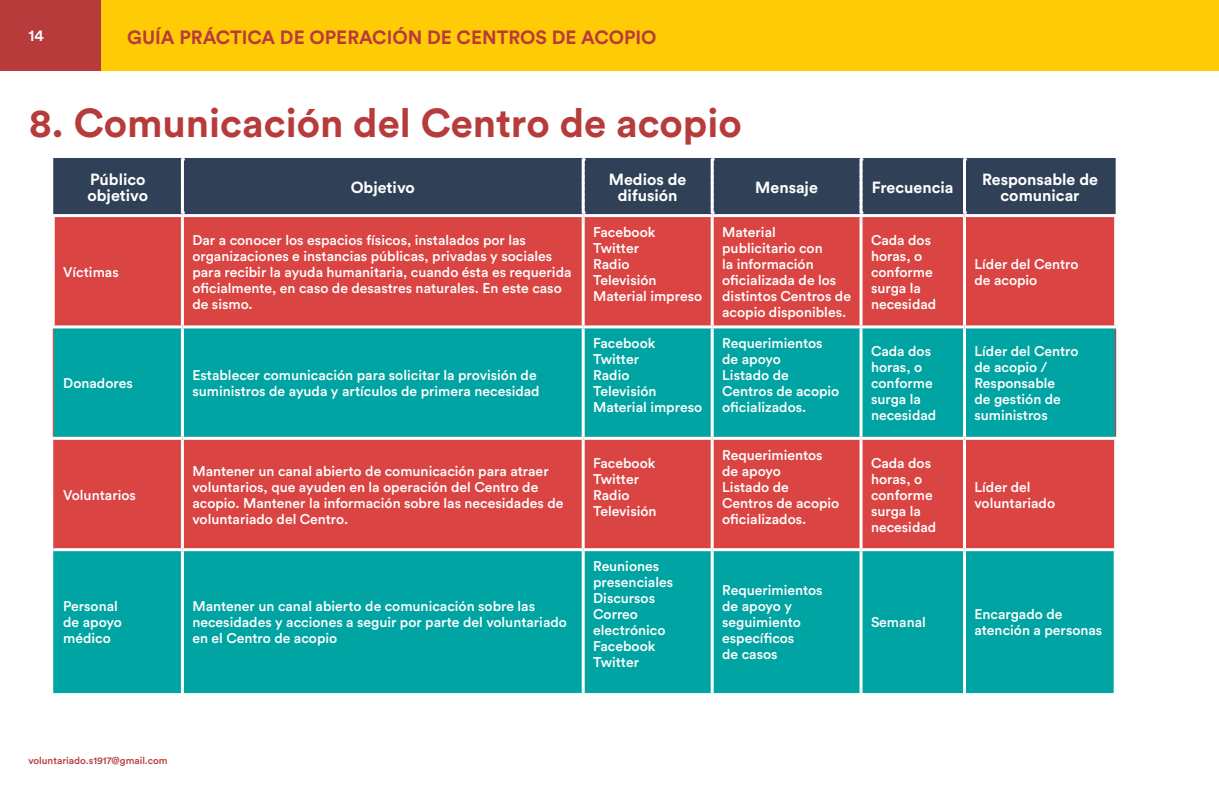
<style>
.page{position:relative;width:1219px;height:794px;background:#fff}
.page>*{position:absolute;margin:0;border:0;box-sizing:border-box;transform-origin:0 0}
.t1{font:700 40px "Circular Std";color:#b73b3b}
.t2{font:700 19px "Circular Std";color:#b73b3b}
.t3{font:700 16px/16px "Circular Std";color:#fff;text-align:center}
.t4{font:500 16px "Circular Std";color:#fff}
.t5{font:500 14px/16px "Circular Std";color:#fff}
.t6{font:500 10px "Circular Std";color:#b73b3b}
</style>
<div class="page">
<div style="left:0;top:0;width:1219px;height:71px;background:#ffcb05"></div>
<div style="left:0;top:0;width:100px;height:71px;background:#b73b3b"></div>
<div style="left:53px;top:158px;width:1063px;height:56px;background:#304157"></div>
<div style="left:55px;top:217px;width:1059px;height:108px;background:#da4543"></div>
<div style="left:54px;top:328px;width:1061px;height:109px;background:#00a4a2"></div>
<div style="left:53px;top:440px;width:1061px;height:108px;background:#da4543"></div>
<div style="left:53px;top:551px;width:1061px;height:142px;background:#00a4a2"></div>
<hr style="left:1115px;top:328px;width:1px;height:109px;background:#d2232a">
<svg style="left:181px;top:158px;width:3px;height:56px"></svg>
<svg style="left:582px;top:158px;width:3px;height:56px"></svg>
<svg style="left:711px;top:158px;width:3px;height:56px"></svg>
<svg style="left:859px;top:158px;width:3px;height:56px"></svg>
<svg style="left:963px;top:158px;width:3px;height:56px"></svg>
<hr style="left:53px;top:328px;width:1px;height:109px;background:#da4543">
<hr style="left:963px;top:217px;width:3px;height:108px;background:#fff">
<hr style="left:181px;top:328px;width:3px;height:109px;background:#fff">
<hr style="left:582px;top:328px;width:3px;height:109px;background:#fff">
<hr style="left:711px;top:328px;width:3px;height:109px;background:#fff">
<hr style="left:859px;top:328px;width:3px;height:109px;background:#fff">
<hr style="left:963px;top:328px;width:3px;height:109px;background:#fff">
<hr style="left:181px;top:217px;width:3px;height:108px;background:#fff">
<hr style="left:582px;top:217px;width:3px;height:108px;background:#fff">
<hr style="left:711px;top:217px;width:3px;height:108px;background:#fff">
<hr style="left:859px;top:217px;width:3px;height:108px;background:#fff">
<hr style="left:181px;top:440px;width:3px;height:108px;background:#fff">
<hr style="left:582px;top:440px;width:3px;height:108px;background:#fff">
<hr style="left:711px;top:440px;width:3px;height:108px;background:#fff">
<hr style="left:859px;top:440px;width:3px;height:108px;background:#fff">
<hr style="left:963px;top:440px;width:3px;height:108px;background:#fff">
<hr style="left:181px;top:551px;width:3px;height:142px;background:#fff">
<hr style="left:582px;top:551px;width:3px;height:142px;background:#fff">
<hr style="left:711px;top:551px;width:3px;height:142px;background:#fff">
<hr style="left:859px;top:551px;width:3px;height:142px;background:#fff">
<hr style="left:963px;top:551px;width:3px;height:142px;background:#fff">
<p class="t4" style="left:28px;top:26px;width:17px">14</p>
<h2 class="t2" style="left:127px;top:25px;width:531px">GUÍA PRÁCTICA DE OPERACIÓN DE CENTROS DE ACOPIO</h2>
<h1 class="t1" style="left:29px;top:97px;width:714px">8. Comunicación del Centro de acopio</h1>
<p class="t3" style="left:88px;top:171px;width:62px;text-align:left">Público objetivo</p>
<p class="t3" style="left:351px;top:179px;width:66px">Objetivo</p>
<p class="t3" style="left:609px;top:171px;width:79px">Medios de difusión</p>
<p class="t3" style="left:755px;top:179px;width:64px">Mensaje</p>
<p class="t3" style="left:872px;top:179px;width:83px">Frecuencia</p>
<p class="t3" style="left:982px;top:171px;width:118px">Responsable de comunicar</p>
<p class="t5" style="left:63px;top:264px;width:57px">Víctimas</p>
<p class="t5" style="left:192px;top:232px;width:381px">Dar a conocer los espacios físicos, instalados por las organizaciones e instancias públicas, privadas y sociales para recibir la ayuda humanitaria, cuando ésta es requerida oficialmente, en caso de desastres naturales. En este caso de sismo.</p>
<p class="t5" style="left:593px;top:224px;width:110px">Facebook<br>Twitter<br>Radio<br>Televisión<br>Material impreso</p>
<p class="t5" style="left:722px;top:224px;width:130px">Material publicitario con<br>la información oficializada de los distintos Centros de acopio disponibles.</p>
<p class="t5" style="left:871px;top:232px;width:67px">Cada dos horas, o conforme surga la necesidad</p>
<p class="t5" style="left:974px;top:256px;width:106px">Líder del Centro de acopio</p>
<p class="t5" style="left:63px;top:375px;width:71px">Donadores</p>
<p class="t5" style="left:192px;top:367px;width:349px">Establecer comunicación para solicitar la provisión de suministros de ayuda y artículos de primera necesidad</p>
<p class="t5" style="left:593px;top:335px;width:110px">Facebook<br>Twitter<br>Radio<br>Televisión<br>Material impreso</p>
<p class="t5" style="left:722px;top:335px;width:119px">Requerimientos de apoyo<br>Listado de<br>Centros de acopio oficializados.</p>
<p class="t5" style="left:871px;top:343px;width:67px">Cada dos horas, o conforme surga la necesidad</p>
<p class="t5" style="left:974px;top:343px;width:106px">Líder del Centro de acopio /<br>Responsable<br>de gestión de suministros</p>
<p class="t5" style="left:63px;top:486px;width:74px">Voluntarios</p>
<p class="t5" style="left:192px;top:462px;width:372px">Mantener un canal abierto de comunicación para atraer voluntarios, que ayuden en la operación del Centro de acopio. Mantener la información sobre las necesidades de voluntariado del Centro.</p>
<p class="t5" style="left:593px;top:454px;width:65px">Facebook<br>Twitter<br>Radio<br>Televisión</p>
<p class="t5" style="left:722px;top:446px;width:119px">Requerimientos de apoyo<br>Listado de<br>Centros de acopio oficializados.</p>
<p class="t5" style="left:871px;top:454px;width:67px">Cada dos horas, o conforme surga la necesidad</p>
<p class="t5" style="left:974px;top:478px;width:82px">Líder del voluntariado</p>
<p class="t5" style="left:63px;top:598px;width:60px">Personal de apoyo médico</p>
<p class="t5" style="left:192px;top:598px;width:376px">Mantener un canal abierto de comunicación sobre las necesidades y acciones a seguir por parte del voluntariado en el Centro de acopio</p>
<p class="t5" style="left:593px;top:558px;width:81px">Reuniones presenciales<br>Discursos<br>Correo electrónico<br>Facebook<br>Twitter</p>
<p class="t6" style="left:28px;top:754px;width:141px">voluntariado.s1917@gmail.com</p>
<p class="t5" style="left:722px;top:582px;width:102px">Requerimientos de apoyo y seguimiento específicos<br>de casos</p>
<p class="t5" style="left:871px;top:614px;width:56px">Semanal</p>
<p class="t5" style="left:974px;top:606px;width:129px">Encargado de atención a personas</p>
</div>
